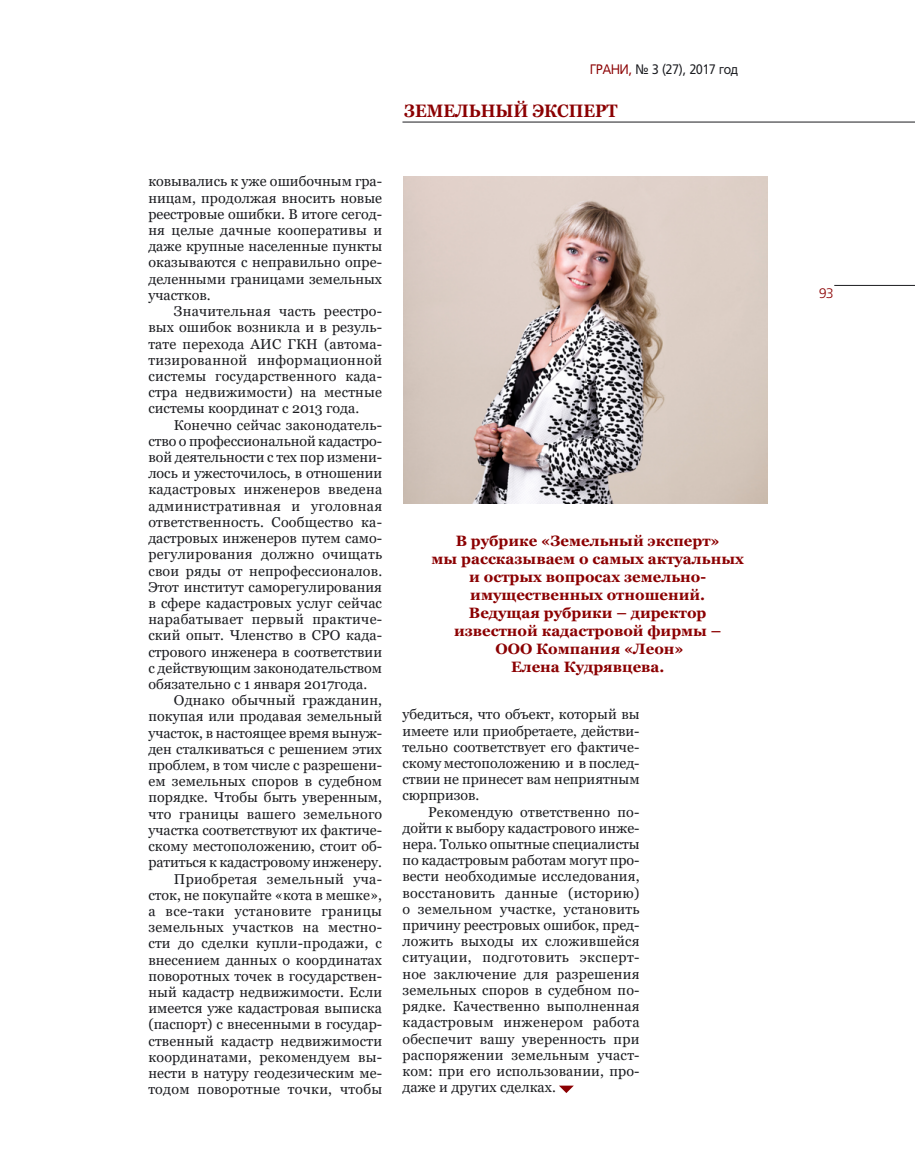
<style>
.page{position:relative;width:915px;height:1170px;background:#fff}
.page>*{position:absolute;margin:0;border:0;box-sizing:border-box;transform-origin:0 0}
.t1{font:700 18px "Georgia";color:#8b0002;scale:.9 1}
.t2{font:700 15px/18px "Georgia";color:#8b0002;text-align:center}
.t3{font:14.25px/16.2px "Georgia";letter-spacing:.005em;color:#1b1c20;text-align:justify}
.t4{font:13.5px "Tornado Cyr";color:#1b1c20;scale:.9 1}
.t5{font:300 13.5px "Tornado Cyr";color:#8b0002}
.s1{color:#8b0002}
</style>
<div class="page">
<hr style="left:834px;top:285px;width:80px;height:1px;background:#1b1c20">
<hr style="left:402px;top:122px;width:512px;height:1px;background:#1b1c20">
<img style="left:403px;top:176px;width:364px;height:327px">
<svg style="left:559px;top:1085px;width:14px;height:7px"></svg>
<p class="t4" style="left:590px;top:62px;width:165px"><span class="s1">ГРАНИ,</span> № 3 (27), 2017 год</p>
<p class="t1" style="left:404px;top:99px;width:238px">ЗЕМЕЛЬНЫЙ ЭКСПЕРТ</p>
<p class="t3" style="left:148px;top:174px;width:235px">ковывались к уже ошибочным гра&shy;ницам, продолжая вносить новые реестровые ошибки. В итоге сегод&shy;ня целые дачные кооперативы и даже крупные населенные пункты оказываются с неправильно опре&shy;деленными границами земельных участков.</p>
<p class="t3" style="left:148px;top:303px;width:235px;text-indent:26px">Значительная часть реестро&shy;вых ошибок возникла и в резуль&shy;тате перехода АИС ГКН (автома&shy;тизированной информационной системы государственного када&shy;стра недвижимости) на местные системы координат с 2013 года.</p>
<p class="t3" style="left:148px;top:417px;width:235px;text-indent:26px">Конечно сейчас законодатель&shy;ство о профессиональной кадастро&shy;вой деятельности с тех пор измени&shy;лось и ужесточилось, в отношении кадастровых инженеров введена административная и уголовная ответственность. Сообщество ка&shy;дастровых инженеров путем само&shy;регулирования должно очищать свои ряды от непрофессионалов.<br>Этот институт саморегулирования в сфере кадастровых услуг сейчас нарабатывает первый практиче&shy;ский опыт. Членство в СРО када&shy;стрового инженера в соответствии с действующим законодательством обязательно с 1 января 2017года.</p>
<p class="t3" style="left:148px;top:692px;width:235px;text-align:right">Однако обычный гражданин, покупая или продавая земельный участок, в настоящее время вынуж&shy;ден сталкиваться с решением этих проблем, в том числе с разрешени&shy;ем земельных споров в судебном порядке. Чтобы быть уверенным, что границы вашего земельного участка соответствуют их фактиче&shy;скому местоположению, стоит об&shy;ратиться к кадастровому инженеру.<br>Приобретая земельный уча&shy;сток, не покупайте «кота в мешке», а все-таки установите границы земельных участков на местно&shy;сти до сделки купли-продажи, с внесением данных о координатах поворотных точек в государствен&shy;ный кадастр недвижимости. Если имеется уже кадастровая выписка (паспорт) с внесенными в государ&shy;ственный кадастр недвижимости координатами, рекомендуем вы&shy;нести в натуру геодезическим ме&shy;тодом поворотные точки, чтобы</p>
<p class="t2" style="left:431px;top:531px;width:314px">В рубрике «Земельный эксперт»<br>мы рассказываем о самых актуальных и острых вопросах земельно&shy;имущественных отношений.<br>Ведущая рубрики – директор известной кадастровой фирмы –<br>ООО Компания «Леон»<br>Елена Кудрявцева.</p>
<p class="t3" style="left:402px;top:706px;width:238px">убедиться, что объект, который вы имеете или приобретаете, действи&shy;тельно соответствует его фактиче&shy;скому местоположению и в послед&shy;ствии не принесет вам неприятным сюрпризов.</p>
<p class="t3" style="left:402px;top:803px;width:238px;text-indent:26px">Рекомендую ответственно по&shy;дойти к выбору кадастрового инже&shy;нера. Только опытные специалисты по кадастровым работам могут про&shy;вести необходимые исследования, восстановить данные (историю) о земельном участке, установить причину реестровых ошибок, пред&shy;ложить выходы их сложившейся ситуации, подготовить эксперт&shy;ное заключение для разрешения земельных споров в судебном по&shy;рядке. Качественно выполненная кадастровым инженером работа обеспечит вашу уверенность при распоряжении земельным участ&shy;ком: при его использовании, про&shy;даже и других сделках.</p>
<p class="t5" style="left:818px;top:285px;width:16px">93</p>
</div>
